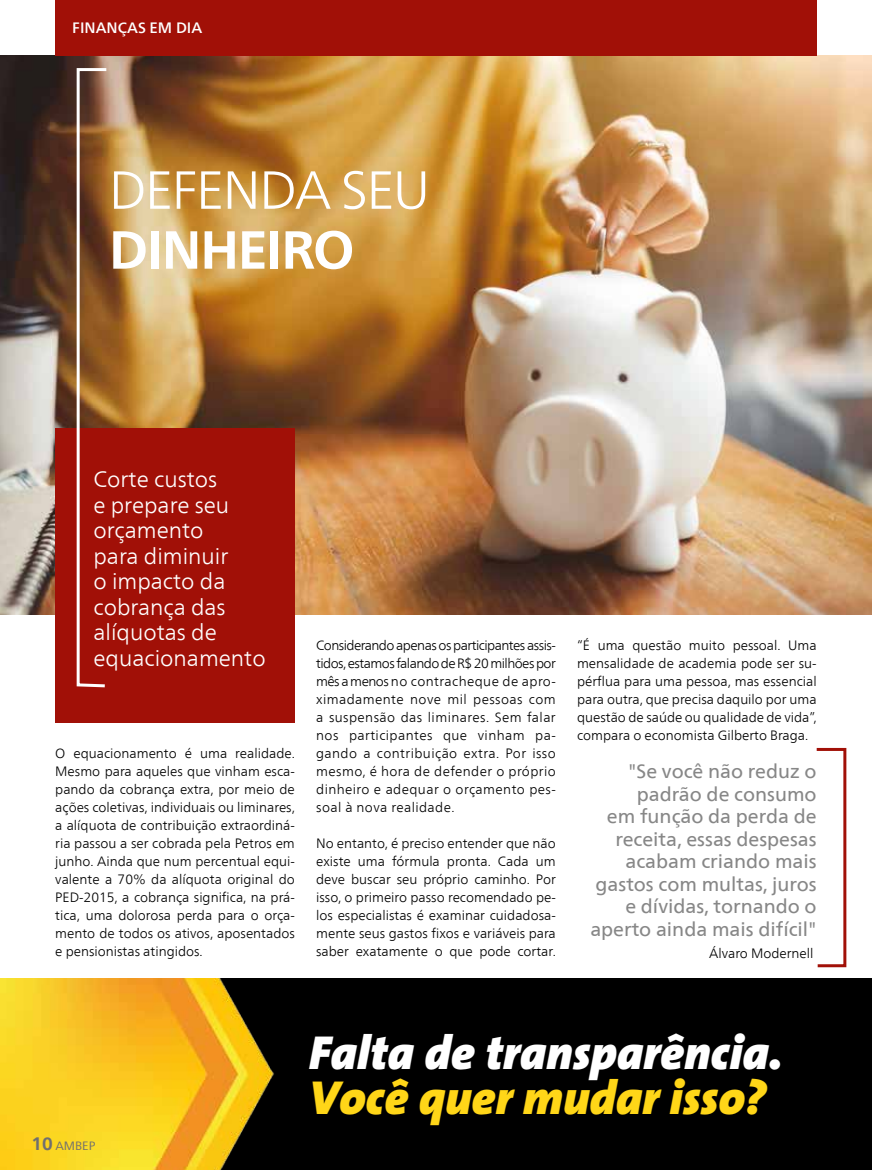
<style>
.page{position:relative;width:872px;height:1170px;background:#fff}
.page>*{position:absolute;margin:0;border:0;box-sizing:border-box;transform-origin:0 0}
.t1{font:300 53.55px "Frutiger Neue LT Com";letter-spacing:-.03em;color:#fff}
.t2{font:700 53.55px "Frutiger Neue LT Com";letter-spacing:-.03em;color:#fff}
.t3{font:italic 900 48px "The Sans";color:#fff}
.t4{font:italic 900 48px "The Sans";color:#ffd618}
.t5{font:300 22.5px/25.5px "Frutiger Neue LT Com";color:#fff}
.t6{font:19.5px/22.5px "Frutiger Neue LT Com";color:#878787;text-align:right}
.t7{font:500 15px "Frutiger Neue LT Com";color:#fff}
.t8{font:300 13.5px/18px "Frutiger Neue LT Com";color:#000;text-align:justify}
.t9{font:12px "Frutiger Neue LT Com";color:#706f6f}
.s1{font-weight:700;font-size:18px}
.s2{font-weight:700;font-size:18px;color:#c5c0bd}
</style>
<div class="page">
<div style="left:0;top:978px;width:872px;height:191px;background:#000"></div>
<img style="left:0;top:978px;width:274px;height:191px">
<img style="left:0;top:55px;width:872px;height:559px">
<div style="left:55px;top:0;width:761px;height:55px;background:#a11007"></div>
<div style="left:55px;top:427px;width:240px;height:295px;background:#a11007"></div>
<svg style="left:75px;top:67px;width:34px;height:621px"></svg>
<svg style="left:816px;top:747px;width:31px;height:221px"></svg>
<p class="t7" style="left:72px;top:18px;width:132px">FINANÇAS EM DIA</p>
<h1 class="t1" style="left:109px;top:158px;width:322px">DEFENDA SEU</h1>
<h1 class="t2" style="left:109px;top:218px;width:247px">DINHEIRO</h1>
<h3 class="t5" style="left:93px;top:466px;width:174px">Corte custos<br>e prepare seu orçamento<br>para diminuir<br>o impacto da cobrança das alíquotas de equacionamento</h3>
<p class="t8" style="left:55px;top:743px;width:241px">O equacionamento é uma realidade.<br>Mesmo para aqueles que vinham esca&shy;pando da cobrança extra, por meio de ações coletivas, individuais ou liminares, a alíquota de contribuição extraordiná&shy;ria passou a ser cobrada pela Petros em junho. Ainda que num percentual equi&shy;valente a 70% da alíquota original do PED-2015, a cobrança significa, na prá&shy;tica, uma dolorosa perda para o orça&shy;mento de todos os ativos, aposentados e pensionistas atingidos.</p>
<p class="t8" style="left:316px;top:635px;width:241px">Considerando apenas os participantes assis&shy;tidos, estamos falando de R$ 20 milhões por mês a menos no contracheque de apro&shy;ximadamente nove mil pessoas com a suspensão das liminares. Sem falar nos participantes que vinham pa&shy;gando a contribuição extra. Por isso mesmo, é hora de defender o próprio dinheiro e adequar o orçamento pes&shy;soal à nova realidade.</p>
<p class="t8" style="left:316px;top:833px;width:241px">No entanto, é preciso entender que não existe uma fórmula pronta. Cada um deve buscar seu próprio caminho. Por isso, o primeiro passo recomendado pe&shy;los especialistas é examinar cuidadosa&shy;mente seus gastos fixos e variáveis para saber exatamente o que pode cortar.</p>
<p class="t8" style="left:577px;top:635px;width:241px">“É uma questão muito pessoal. Uma mensalidade de academia pode ser su&shy;pérflua para uma pessoa, mas essencial para outra, que precisa daquilo por uma questão de saúde ou qualidade de vida”, compara o economista Gilberto Braga.</p>
<h3 class="t6" style="left:590px;top:759px;width:228px">"Se você não reduz o padrão de consumo<br>em função da perda de receita, essas despesas acabam criando mais gastos com multas, juros e dívidas, tornando o aperto ainda mais difícil"</h3>
<p class="t8" style="left:709px;top:943px;width:106px">Álvaro Modernell</p>
<p class="t9" style="left:31px;top:1138px;width:66px"><span class="s1">10</span> AMBEP</p>
<p class="t9" style="left:34px;top:1138px;width:66px"><span class="s2">10</span> AMBEP</p>
<h2 class="t3" style="left:309px;top:1011px;width:476px">Falta de transparência.</h2>
<h2 class="t4" style="left:309px;top:1056px;width:458px">Você quer mudar isso?</h2>
</div>
